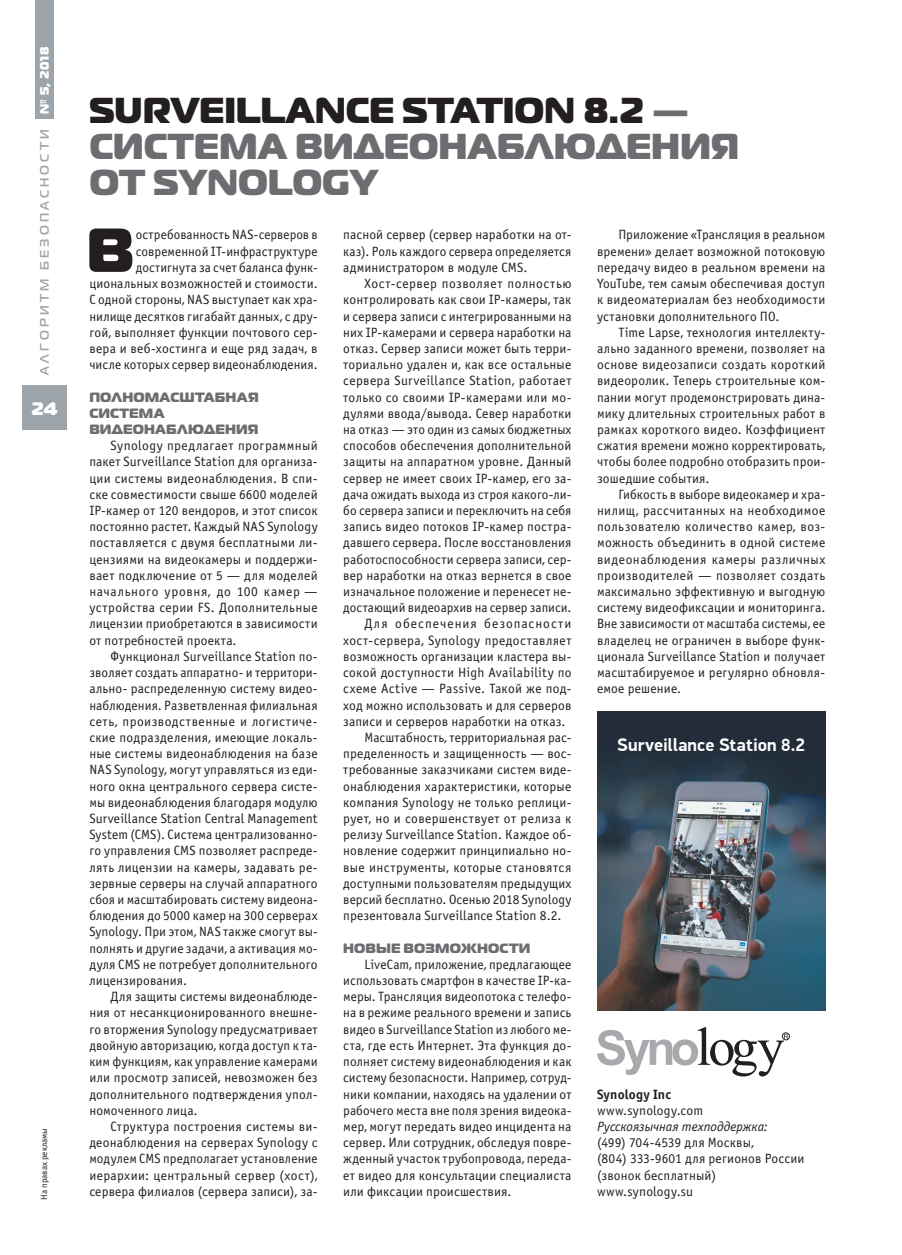
<style>
.page{position:relative;width:902px;height:1255px;background:#fff}
.page>*{position:absolute;margin:0;border:0;box-sizing:border-box;transform-origin:0 0}
.t1{font:61.95px "Magistral Black C";color:#231f20}
.t2{font:36px/36px "Magistral Black C";letter-spacing:.005em;color:#6c6d70}
.t3{font:700 18px "PF Din Display Pro";color:#fff}
.t4{font:18px "Magistral Black C";color:#fff}
.t5{font:13.5px/16.2px "Officina Sans C";letter-spacing:.015em;color:#231f20;text-align:justify}
.t6{font:13.5px/16.2px "Magistral Black C";letter-spacing:.01em;color:#6c6d70}
.t7{font:13.5px "Officina Sans C";letter-spacing:.035em;color:#231f20}
.t8{font:italic 13.5px "Officina Sans C";color:#231f20}
.t9{font:13.5px "Officina Sans C";letter-spacing:.075em;color:#231f20}
.t10{font:700 13.5px "Officina Sans C";letter-spacing:.015em;color:#231f20}
.t11{font:700 12.3px "Magistral C";letter-spacing:.255em;color:#9da5ab}
.t12{font:12.3px "Magistral Black C";color:#fff}
.t13{font:9px "Officina Sans C";color:#231f20}
.s1{color:#231f20}
</style>
<div class="page">
<div style="left:36px;top:0;width:18px;height:119px;background:#9da5ab"></div>
<div style="left:22px;top:385px;width:45px;height:45px;background:#9da5ab"></div>
<svg style="left:597px;top:1027px;width:191px;height:49px"></svg>
<div style="left:782px;top:1032px;width:7px;height:8px;border:1px solid #231f20;border-radius:50%"></div>
<img style="left:597px;top:711px;width:228px;height:299px">
<p class="t12" style="left:37px;top:114px;width:68px;rotate:-90deg">№ 5, 2018</p>
<p class="t11" style="left:37px;top:375px;width:248px;rotate:-90deg">Алгоритм безопасности</p>
<h3 class="t4" style="left:32px;top:397px;width:28px">24</h3>
<p class="t13" style="left:39px;top:1199px;width:73px;rotate:-90deg">На правах рекламы</p>
<h2 class="t2" style="left:89px;top:90px;width:651px"><span class="s1">SURVEILLANCE STATION 8.2</span> —<br>СИСТЕМА ВИДЕОНАБЛЮДЕНИЯ<br>ОТ SYNOLOGY</h2>
<h1 class="t1" style="left:86px;top:209px;width:45px">В</h1>
<p class="t5" style="left:89px;top:227px;width:230px;text-align:right">остребованность NAS-серверов в современной IТ-инфраструктуре достигнута за счет баланса функ&shy;циональных возможностей и стоимости.<br>С одной стороны, NAS выступает как хра&shy;нилище десятков гигабайт данных, с дру&shy;гой, выполняет функции почтового сер&shy;вера и веб-хостинга и еще ряд задач, в числе которых сервер видеонаблюдения.</p>
<p class="t6" style="left:89px;top:388px;width:171px">ПОЛНОМАСШТАБНАЯ<br>СИСТЕМА<br>ВИДЕОНАБЛЮДЕНИЯ</p>
<p class="t5" style="left:89px;top:438px;width:230px;text-indent:21px">Synology предлагает программный пакет Surveillance Station для организа&shy;ции системы видеонаблюдения. В спи&shy;ске совместимости свыше 6600 моделей IP-камер от 120 вендоров, и этот список постоянно растет. Каждый NAS Synology поставляется с двумя бесплатными ли&shy;цензиями на видеокамеры и поддержи&shy;вает подключение от 5 — для моделей начального уровня, до 100 камер — устройства серии FS. Дополнительные лицензии приобретаются в зависимости от потребностей проекта.</p>
<p class="t5" style="left:89px;top:648px;width:230px;text-indent:21px">Функционал Surveillance Station по&shy;зволяет создать аппаратно- и территори&shy;ально- распределенную систему видео&shy;наблюдения. Разветвленная филиальная сеть, производственные и логистиче&shy;ские подразделения, имеющие локаль&shy;ные системы видеонаблюдения на базе NAS Synology, могут управляться из еди&shy;ного окна центрального сервера систе&shy;мы видеонаблюдения благодаря модулю Surveillance Station Central Management System (CMS). Система централизованно&shy;го управления CMS позволяет распреде&shy;лять лицензии на камеры, задавать ре&shy;зервные серверы на случай аппаратного сбоя и масштабировать систему видеона&shy;блюдения до 5000 камер на 300 серверах Synology. При этом, NAS также смогут вы&shy;полнять и другие задачи, а активация мо&shy;дуля CMS не потребует дополнительного лицензирования.</p>
<p class="t5" style="left:89px;top:988px;width:230px;text-indent:21px">Для защиты системы видеонаблюде&shy;ния от несанкционированного внешне&shy;го вторжения Synology предусматривает двойную авторизацию, когда доступ к та&shy;ким функциям, как управление камерами или просмотр записей, невозможен без дополнительного подтверждения упол&shy;номоченного лица.</p>
<p class="t5" style="left:89px;top:1118px;width:230px;text-indent:21px">Структура построения системы ви&shy;деонаблюдения на серверах Synology с модулем CMS предполагает установление иерархии: центральный сервер (хост), сервера филиалов (сервера записи), за-</p>
<p class="t5" style="left:343px;top:227px;width:230px">пасной сервер (сервер наработки на от&shy;каз). Роль каждого сервера определяется администратором в модуле CMS.</p>
<p class="t7" style="left:364px;top:276px;width:208px">Хост-сервер позволяет полностью</p>
<p class="t5" style="left:343px;top:292px;width:230px">контролировать как свои IP-камеры, так</p>
<p class="t5" style="left:343px;top:308px;width:230px">и сервера записи с интегрированными на</p>
<p class="t5" style="left:343px;top:324px;width:230px">них IP-камерами и сервера наработки на</p>
<p class="t5" style="left:343px;top:340px;width:230px">отказ. Сервер записи может быть терри-</p>
<p class="t5" style="left:343px;top:357px;width:230px">ториально удален и, как все остальные</p>
<p class="t5" style="left:343px;top:373px;width:230px">сервера Surveillance Station, работает</p>
<p class="t5" style="left:343px;top:389px;width:230px">только со своими IP-камерами или мо-</p>
<p class="t5" style="left:343px;top:405px;width:230px">дулями ввода/вывода. Север наработки</p>
<p class="t5" style="left:343px;top:421px;width:230px">на отказ — это один из самых бюджетных</p>
<p class="t5" style="left:343px;top:438px;width:230px">способов обеспечения дополнительной</p>
<p class="t5" style="left:343px;top:454px;width:230px">защиты на аппаратном уровне. Данный</p>
<p class="t5" style="left:343px;top:470px;width:230px">сервер не имеет своих IP-камер, его за-</p>
<p class="t5" style="left:343px;top:486px;width:230px">дача ожидать выхода из строя какого-ли-</p>
<p class="t5" style="left:343px;top:502px;width:230px">бо сервера записи и переключить на себя</p>
<p class="t5" style="left:343px;top:519px;width:230px">запись видео потоков IP-камер постра-</p>
<p class="t5" style="left:343px;top:535px;width:230px">давшего сервера. После восстановления</p>
<p class="t5" style="left:343px;top:551px;width:230px">работоспособности сервера записи, сер-</p>
<p class="t5" style="left:343px;top:567px;width:230px">вер наработки на отказ вернется в свое</p>
<p class="t5" style="left:343px;top:583px;width:230px">изначальное положение и перенесет не-</p>
<p class="t5" style="left:343px;top:600px;width:230px">достающий видеоархив на сервер записи.</p>
<p class="t9" style="left:364px;top:616px;width:208px">Для обеспечения безопасности</p>
<p class="t5" style="left:343px;top:632px;width:230px">хост-сервера, Synology предоставляет</p>
<p class="t5" style="left:343px;top:648px;width:230px">возможность организации кластера вы-</p>
<p class="t5" style="left:343px;top:664px;width:230px">сокой доступности High Availability по</p>
<p class="t5" style="left:343px;top:681px;width:230px">схеме Active — Passive. Такой же под-</p>
<p class="t5" style="left:343px;top:697px;width:230px">ход можно использовать и для серверов</p>
<p class="t5" style="left:343px;top:713px;width:224px">записи и серверов наработки на отказ.</p>
<p class="t5" style="left:364px;top:729px;width:208px">Масштабность, территориальная рас-</p>
<p class="t5" style="left:343px;top:745px;width:230px">пределенность и защищенность — вос-</p>
<p class="t5" style="left:343px;top:762px;width:230px">требованные заказчиками систем виде-</p>
<p class="t5" style="left:343px;top:778px;width:230px">онаблюдения характеристики, которые</p>
<p class="t5" style="left:343px;top:794px;width:230px">компания Synology не только реплици-</p>
<p class="t5" style="left:343px;top:810px;width:230px">рует, но и совершенствует от релиза к</p>
<p class="t5" style="left:343px;top:826px;width:230px">релизу Surveillance Station. Каждое об-</p>
<p class="t5" style="left:343px;top:843px;width:230px">новление содержит принципиально но-</p>
<p class="t5" style="left:343px;top:859px;width:230px">вые инструменты, которые становятся</p>
<p class="t5" style="left:343px;top:875px;width:230px">доступными пользователям предыдущих</p>
<p class="t5" style="left:343px;top:891px;width:230px">версий бесплатно. Осенью 2018 Synology</p>
<p class="t5" style="left:343px;top:907px;width:220px">презентовала Surveillance Station 8.2.</p>
<p class="t6" style="left:343px;top:939px;width:189px">НОВЫЕ ВОЗМОЖНОСТИ</p>
<p class="t5" style="left:343px;top:956px;width:230px;text-indent:21px">LiveCam, приложение, предлагающее использовать смартфон в качестве IP-ка&shy;меры. Трансляция видеопотока с телефо&shy;на в режиме реального времени и запись видео в Surveillance Station из любого ме&shy;ста, где есть Интернет. Эта функция до&shy;полняет систему видеонаблюдения и как систему безопасности. Например, сотруд&shy;ники компании, находясь на удалении от рабочего места вне поля зрения видеока&shy;мер, могут передать видео инцидента на сервер. Или сотрудник, обследуя повре&shy;жденный участок трубопровода, переда&shy;ет видео для консультации специалиста или фиксации происшествия.</p>
<p class="t5" style="left:597px;top:227px;width:230px;text-indent:21px">Приложение «Трансляция в реальном времени» делает возможной потоковую передачу видео в реальном времени на YouTube, тем самым обеспечивая доступ к видеоматериалам без необходимости установки дополнительного ПО.</p>
<p class="t5" style="left:597px;top:324px;width:230px;text-indent:21px">Time Lapse, технология интеллекту&shy;ально заданного времени, позволяет на основе видеозаписи создать короткий видеоролик. Теперь строительные ком&shy;пании могут продемонстрировать дина&shy;мику длительных строительных работ в рамках короткого видео. Коэффициент сжатия времени можно корректировать, чтобы более подробно отобразить прои&shy;зошедшие события.</p>
<p class="t5" style="left:597px;top:486px;width:230px;text-indent:21px">Гибкость в выборе видеокамер и хра&shy;нилищ, рассчитанных на необходимое пользователю количество камер, воз&shy;можность объединить в одной системе видеонаблюдения камеры различных производителей — позволяет создать максимально эффективную и выгодную систему видеофиксации и мониторинга.<br>Вне зависимости от масштаба системы, ее владелец не ограничен в выборе функ&shy;ционала Surveillance Station и получает масштабируемое и регулярно обновля&shy;емое решение.</p>
<h3 class="t3" style="left:617px;top:734px;width:189px">Surveillance Station 8.2</h3>
<p class="t10" style="left:597px;top:1086px;width:76px">Synology Inc</p>
<p class="t5" style="left:597px;top:1102px;width:107px">www.synology.com</p>
<p class="t8" style="left:597px;top:1118px;width:172px">Русскоязычная техподдержка:</p>
<p class="t5" style="left:597px;top:1134px;width:209px;text-align:left">(499) 704-4539 для Москвы,<br>(804) 333-9601 для регионов России (звонок бесплатный) www.synology.su</p>
</div>
